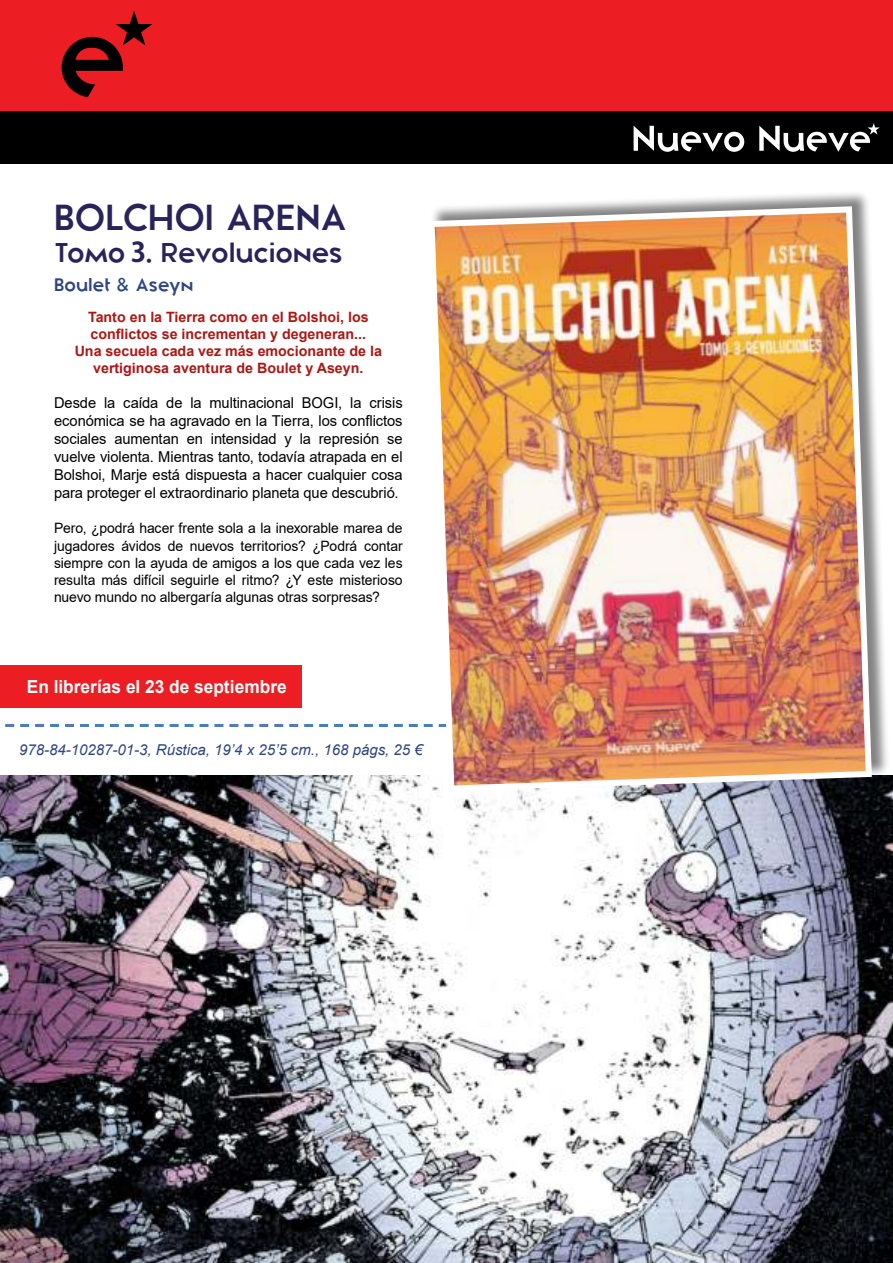
<style>
.page{position:relative;width:893px;height:1263px;background:#fff}
.page>*{position:absolute;margin:0;border:0;box-sizing:border-box;transform-origin:0 0}
.t1{font:900 36px "Zeronero";color:#29235a}
.t2{font:900 27px "Zeronero";letter-spacing:-.01em;color:#29235a}
.t3{font:700 18px "Arial";color:#fff;scale:.96 1}
.t4{font:900 18px "Zeronero";color:#2f477f}
.t5{font:15px/18px "Arial";letter-spacing:-.005em;color:#000;text-align:justify}
.t6{font:italic 15px "Arial";color:#30467f}
.t7{font:14.25px/17.1px "Arial";letter-spacing:-.005em;color:#000;text-align:justify}
.t8{font:700 14.25px/17.1px "Arial";color:#aa1816;text-align:center}
.s1{font-family:"Koz Go Pr 6 N";font-weight:700}
</style>
<div class="page">
<img style="left:0;top:775px;width:892px;height:488px">
<svg style="left:5px;top:724px;width:420px;height:3px"></svg>
<div style="left:0;top:665px;width:302px;height:43px;background:#ec1e23"></div>
<div style="left:431px;top:191px;width:460px;height:601px;background:#000;opacity:.49"></div>
<img style="left:425px;top:203px;width:450px;height:592px">
<div style="left:0;top:0;width:893px;height:123px;background:#ec1e23"></div>
<div style="left:0;top:111px;width:893px;height:53px;background:#000"></div>
<svg style="left:62px;top:11px;width:90px;height:86px"></svg>
<svg style="left:634px;top:126px;width:110px;height:26px"></svg>
<svg style="left:759px;top:123px;width:121px;height:29px"></svg>
<h1 class="t1" style="left:54px;top:204px;width:295px">BOLCHOI ARENA</h1>
<h2 class="t2" style="left:54px;top:243px;width:290px">Tomo <span class="s1">3</span>. Revoluciones</h2>
<p class="t4" style="left:54px;top:278px;width:141px">Boulet &amp; Aseyn</p>
<p class="t8" style="left:75px;top:309px;width:309px">Tanto en la Tierra como en el Bolshoi, los conflictos se incrementan y degeneran...<br>Una secuela cada vez más emocionante de la vertiginosa aventura de Boulet y Aseyn.</p>
<p class="t5" style="left:54px;top:395px;width:350px">Desde la caída de la multinacional BOGI, la crisis económica se ha agravado en la Tierra, los conflictos sociales aumentan en intensidad y la represión se vuelve violenta. Mientras tanto, todavía atrapada en el Bolshoi, Marje está dispuesta a hacer cualquier cosa para proteger el extraordinario planeta que descubrió.</p>
<p class="t7" style="left:54px;top:521px;width:350px">Pero, ¿podrá hacer frente sola a la inexorable marea de jugadores ávidos de nuevos territorios? ¿Podrá contar siempre con la ayuda de amigos a los que cada vez les resulta más difícil seguirle el ritmo? ¿Y este misterioso nuevo mundo no albergaría algunas otras sorpresas?</p>
<p class="t3" style="left:27px;top:680px;width:272px">En librerías el 23 de septiembre</p>
<p class="t6" style="left:19px;top:744px;width:405px">978-84-10287-01-3, Rústica, 19’4 x 25’5 cm., 168 págs, 25 €</p>
</div>
